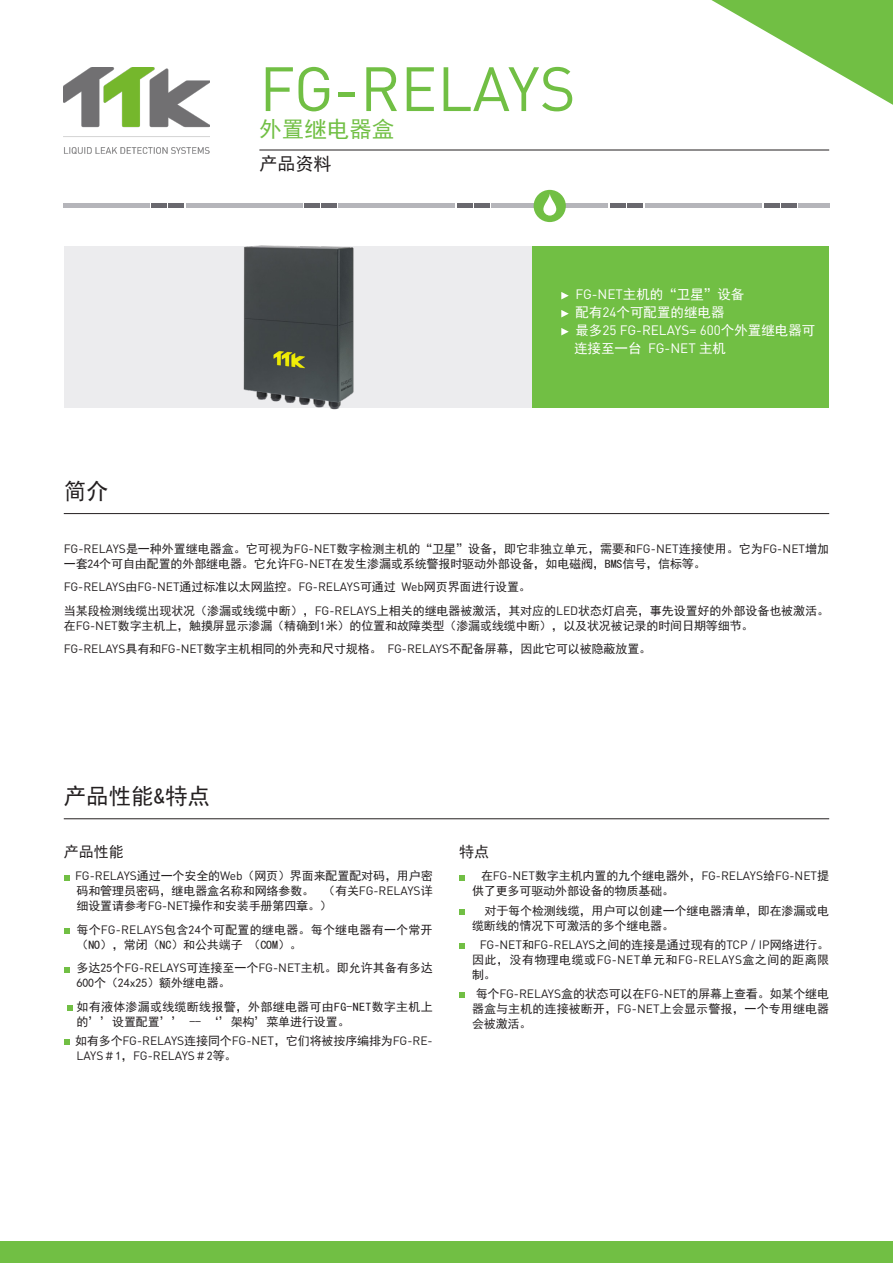
<style>
.page{position:relative;width:893px;height:1263px;background:#fff}
.page>*{position:absolute;margin:0;border:0;box-sizing:border-box;transform-origin:0 0}
.t1{font:61.5px "DINOT";color:#71bf44}
.t2{font:22.5px "Sim Hei";color:#231f20}
.t3{font:22.5px "Sim Hei";color:#71bf44}
.t4{font:18px "Sim Hei";color:#231f20}
.t5{font:15px "Sim Hei";color:#231f20}
.t6{font:13.5px/18px "DINOT";color:#fff}
.t7{font:13.5px "Sim Hei";color:#fff}
.t8{font:12px/15px "Sim Hei";letter-spacing:-.01em;color:#231f20}
.t9{font:12px/15px "DINOT";color:#231f20}
.t10{font:12px/15px "Sim Hei";letter-spacing:.015em;color:#231f20}
.t11{font:12px/15px "Sim Hei";letter-spacing:.02em;color:#231f20}
.s1{font-family:"DINOT"}
.s2{font-family:"Sim Hei"}
</style>
<div class="page">
<div style="left:531px;top:247px;width:298px;height:161px;background:#71bf44"></div>
<div style="left:0;top:1242px;width:893px;height:21px;background:#71bf44"></div>
<hr style="left:259px;top:150px;width:570px;height:1px;background:#231f20">
<hr style="left:64px;top:204px;width:86px;height:4px;background:#b5b5ba">
<hr style="left:151px;top:204px;width:16px;height:4px;background:#69686e">
<hr style="left:186px;top:204px;width:117px;height:4px;background:#b5b5ba">
<hr style="left:169px;top:204px;width:15px;height:4px;background:#69686e">
<hr style="left:304px;top:204px;width:16px;height:4px;background:#69686e">
<hr style="left:339px;top:204px;width:116px;height:4px;background:#b5b5ba">
<hr style="left:321px;top:204px;width:16px;height:4px;background:#69686e">
<hr style="left:457px;top:204px;width:15px;height:4px;background:#69686e">
<hr style="left:491px;top:204px;width:117px;height:4px;background:#b5b5ba">
<hr style="left:474px;top:204px;width:16px;height:4px;background:#69686e">
<hr style="left:610px;top:204px;width:16px;height:4px;background:#69686e">
<hr style="left:628px;top:204px;width:15px;height:4px;background:#69686e">
<hr style="left:798px;top:204px;width:31px;height:4px;background:#b5b5ba">
<hr style="left:781px;top:204px;width:15px;height:4px;background:#69686e">
<hr style="left:645px;top:204px;width:117px;height:4px;background:#b5b5ba">
<hr style="left:764px;top:204px;width:15px;height:4px;background:#69686e">
<div style="left:534px;top:190px;width:32px;height:32px;background:#71bf44;border-radius:50%"></div>
<svg style="left:543px;top:194px;width:13px;height:22px"></svg>
<svg style="left:711px;top:0;width:182px;height:105px"></svg>
<div style="left:64px;top:247px;width:467px;height:161px;background:#ececee"></div>
<img style="left:207px;top:245px;width:181px;height:165px">
<svg style="left:64px;top:875px;width:5px;height:5px"></svg>
<svg style="left:64px;top:928px;width:5px;height:6px"></svg>
<svg style="left:64px;top:967px;width:5px;height:5px"></svg>
<svg style="left:67px;top:1005px;width:5px;height:6px"></svg>
<svg style="left:64px;top:1039px;width:5px;height:6px"></svg>
<svg style="left:459px;top:875px;width:6px;height:5px"></svg>
<svg style="left:459px;top:909px;width:6px;height:6px"></svg>
<svg style="left:459px;top:943px;width:6px;height:6px"></svg>
<svg style="left:459px;top:992px;width:6px;height:6px"></svg>
<hr style="left:64px;top:513px;width:765px;height:1px;background:#231f20">
<hr style="left:64px;top:818px;width:765px;height:1px;background:#231f20">
<svg style="left:561px;top:292px;width:8px;height:7px"></svg>
<svg style="left:561px;top:310px;width:8px;height:7px"></svg>
<svg style="left:561px;top:328px;width:8px;height:7px"></svg>
<img style="left:64px;top:68px;width:146px;height:85px">
<p class="t1" style="left:259px;top:47px;width:318px">FG-RELAYS</p>
<p class="t3" style="left:259px;top:118px;width:136px">外置继电器盒</p>
<p class="t4" style="left:259px;top:155px;width:73px">产品资料</p>
<p class="t2" style="left:64px;top:480px;width:46px">简介</p>
<p class="t7" style="left:575px;top:288px;width:170px"><span class="s1">FG-NET</span>主机的“卫星”设备</p>
<p class="t7" style="left:575px;top:306px;width:151px">配有<span class="s1">24</span>个可配置的继电器</p>
<p class="t6" style="left:574px;top:321px;width:243px"><span class="s2">最多</span>25 FG-RELAYS= 600<span class="s2">个外置继电器可连接至一台</span> FG-NET <span class="s2">主机</span></p>
<p class="t8" style="left:64px;top:541px;width:767px"><span class="s1">FG-RELAYS</span>是一种外置继电器盒。它可视为<span class="s1">FG-NET</span>数字检测主机的“卫星”设备，即它非独立单元，需要和<span class="s1">FG-NET</span>连接使用。它为<span class="s1">FG-NET</span>增加一套24个可自由配置的外部继电器。它允许<span class="s1">FG-NET</span>在发生渗漏或系统警报时驱动外部设备，如电磁阀，BMS信号，信标等。</p>
<p class="t9" style="left:64px;top:579px;width:469px">FG-RELAYS<span class="s2">由</span>FG-NET<span class="s2">通过标准以太网监控。</span>FG-RELAYS<span class="s2">可通过</span> Web<span class="s2">网页界面进行设置。</span></p>
<p class="t8" style="left:64px;top:603px;width:767px">当某段检测线缆出现状况（渗漏或线缆中断），<span class="s1">FG-RELAYS</span>上相关的继电器被激活，其对应的<span class="s1">LED</span>状态灯启亮，事先设置好的外部设备也被激活。在<span class="s1">FG-NET</span>数字主机上，触摸屏显示渗漏（精确到1米）的位置和故障类型（渗漏或线缆中断），以及状况被记录的时间日期等细节。</p>
<p class="t8" style="left:64px;top:641px;width:589px"><span class="s1">FG-RELAYS</span>具有和<span class="s1">FG-NET</span>数字主机相同的外壳和尺寸规格。 <span class="s1">FG-RELAYS</span>不配备屏幕，因此它可以被隐蔽放置。</p>
<p class="t2" style="left:64px;top:785px;width:148px">产品性能&amp;特点</p>
<p class="t5" style="left:64px;top:844px;width:61px">产品性能</p>
<p class="t8" style="left:75px;top:869px;width:359px;text-align:justify"><span class="s1">FG-RELAYS</span>通过一个安全的<span class="s1">Web</span>（网页）界面来配置配对码，用户密码和管理员密码，继电器盒名称和网络参数。 （有关<span class="s1">FG-RELAYS</span>详细设置请参考<span class="s1">FG-NET</span>操作和安装手册第四章。）</p>
<p class="t10" style="left:77px;top:922px;width:358px">每个<span class="s1">FG-RELAYS</span>包含24个可配置的继电器。每个继电器有一个常开（NO），常闭（NC）和公共端子 （COM）。</p>
<p class="t8" style="left:77px;top:961px;width:358px">多达25个<span class="s1">FG-RELAYS</span>可连接至一个<span class="s1">FG-NET</span>主机。即允许其备有多达<br>600个（24x25）额外继电器。</p>
<p class="t11" style="left:77px;top:999px;width:358px">如有液体渗漏或线缆断线报警，外部继电器可由FG-NET数字主机上的’’设置配置’’ -- ‘’架构’菜单进行设置。</p>
<p class="t9" style="left:75px;top:1033px;width:359px"><span class="s2">如有多个</span>FG-RELAYS<span class="s2">连接同个</span>FG-NET<span class="s2">，它们将被按序编排为</span>FG-RE-<br>LAYS<span class="s2">＃1，</span>FG-RELAYS<span class="s2">＃2等。</span></p>
<p class="t5" style="left:459px;top:844px;width:31px">特点</p>
<p class="t8" style="left:472px;top:869px;width:359px;text-indent:9px">在<span class="s1">FG-NET</span>数字主机内置的九个继电器外，<span class="s1">FG-RELAYS</span>给<span class="s1">FG-NET</span>提供了更多可驱动外部设备的物质基础。</p>
<p class="t8" style="left:472px;top:903px;width:359px;text-indent:13px">对于每个检测线缆，用户可以创建一个继电器清单，即在渗漏或电缆断线的情况下可激活的多个继电器。</p>
<p class="t8" style="left:472px;top:937px;width:359px;text-align:justify;text-indent:8px"><span class="s1">FG-NET</span>和<span class="s1">FG-RELAYS</span>之间的连接是通过现有的<span class="s1">TCP / IP</span>网络进行。因此，没有物理电缆或<span class="s1">FG-NET</span>单元和<span class="s1">FG-RELAYS</span>盒之间的距离限制。</p>
<p class="t8" style="left:472px;top:986px;width:359px;text-align:justify;text-indent:4px">每个<span class="s1">FG-RELAYS</span>盒的状态可以在<span class="s1">FG-NET</span>的屏幕上查看。如某个继电器盒与主机的连接被断开，<span class="s1">FG-NET</span>上会显示警报，一个专用继电器会被激活。</p>
</div>
